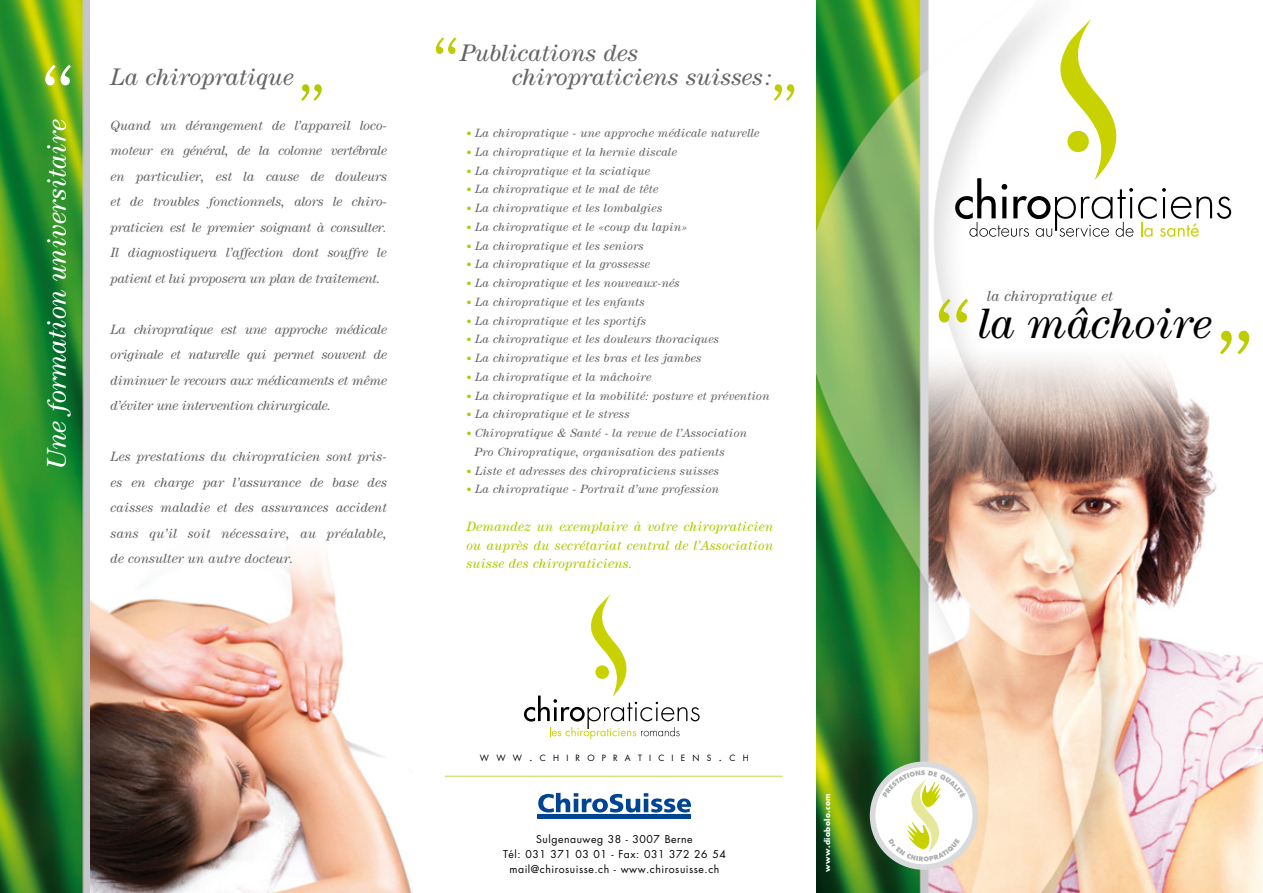
<style>
.page{position:relative;width:1263px;height:893px;background:#fff}
.page>*{position:absolute;margin:0;border:0;box-sizing:border-box;transform-origin:0 0}
.t1{font:italic 85.8px "Century";color:#becd00}
.t2{font:italic 75px "Century";color:#fff}
.t3{font:italic 60px "Century";color:#becd00}
.t4{font:italic 60px "Century";color:#b1c800}
.t5{font:italic 43.5px "Century";color:#000}
.t6{font:italic 27px "Century";color:#fff}
.t7{font:italic 24px/24px "Century";color:#646567}
.t8{font:italic 15px "Century";color:#646567}
.t9{font:italic 13.5px/25.5px "Century";letter-spacing:-.02em;color:#646567;text-align:justify}
.t10{font:italic 13.5px/18.8px "Century";letter-spacing:.01em;color:#b1c800;text-align:justify}
.t11{font:italic 12px/18.8px "Century";letter-spacing:.01em;color:#646567}
.t12{font:10.5px/15px "Futura";letter-spacing:.05em;color:#000;text-align:center}
.t13{font:8.4px "Futura";letter-spacing:.855em;color:#000}
.t14{font:700 7.5px "Futura";letter-spacing:.05em;color:#fff}
.s1{font-size:10.5px;color:#b1c800}
.s2{font-size:12px}
</style>
<div class="page">
<img style="left:89px;top:530px;width:323px;height:363px">
<img style="left:816px;top:0;width:447px;height:893px">
<svg style="left:955px;top:19px;width:276px;height:218px"></svg>
<svg style="left:872px;top:764px;width:103px;height:103px"></svg>
<div style="left:870px;top:761px;width:108px;height:109px;border:6px solid #d9dadb;border-radius:50%"></div>
<svg style="left:882px;top:770px;width:84px;height:91px"></svg>
<svg style="left:524px;top:594px;width:176px;height:145px"></svg>
<hr style="left:445px;top:776px;width:338px;height:1px;background:#d8e480">
<svg style="left:538px;top:793px;width:153px;height:19px"></svg>
<hr style="left:538px;top:814px;width:153px;height:4px;background:#004494">
<svg style="left:0;top:0;width:89px;height:893px;background:#429031"></svg>
<h2 class="t2" style="left:39px;top:49px;width:31px">“</h2>
<h3 class="t6" style="left:41px;top:468px;width:351px;rotate:-90deg">Une formation universitaire</h3>
<p class="t9" style="left:111px;top:112px;width:277px">Quand un dérangement de l’appareil loco-</p>
<h3 class="t7" style="left:111px;top:64px;width:185px">La chiropratique</h3>
<h3 class="t4" style="left:296px;top:71px;width:25px">”</h3>
<p class="t9" style="left:111px;top:138px;width:278px">moteur en général, de la colonne vertébrale en particulier, est la cause de douleurs et de troubles fonctionnels, alors le chiro&shy;praticien est le premier soignant à consulter.<br>Il diagnostiquera l’affection dont souffre le patient et lui proposera un plan de traitement.</p>
<p class="t9" style="left:111px;top:316px;width:278px">La chiropratique est une approche médicale originale et naturelle qui permet souvent de diminuer le recours aux médicaments et même d’éviter une intervention chirurgicale.</p>
<p class="t9" style="left:111px;top:444px;width:278px">Les prestations du chiropraticien sont pris&shy;es en charge par l’assurance de base des caisses maladie et des assurances accident sans qu’il soit nécessaire, au préalable, de consulter un autre docteur.</p>
<h3 class="t3" style="left:430px;top:25px;width:25px">“</h3>
<h3 class="t7" style="left:512px;top:40px;width:262px;text-indent:-51px">Publications des chiropraticiens suisses:</h3>
<p class="t11" style="left:466px;top:123px;width:295px"><span class="s1">•</span> La chiropratique - une approche médicale naturelle</p>
<p class="t11" style="left:466px;top:142px;width:212px"><span class="s1">•</span> La chiropratique et la hernie discale</p>
<p class="t11" style="left:466px;top:161px;width:185px"><span class="s1">•</span> La chiropratique et la sciatique</p>
<p class="t11" style="left:466px;top:180px;width:193px"><span class="s1">•</span> La chiropratique et le mal de tête</p>
<p class="t11" style="left:466px;top:198px;width:197px"><span class="s1">•</span> La chiropratique et les lombalgies</p>
<p class="t11" style="left:466px;top:217px;width:223px"><span class="s1">•</span> La chiropratique et le «coup du lapin»</p>
<p class="t11" style="left:466px;top:236px;width:179px"><span class="s1">•</span> La chiropratique et les seniors</p>
<p class="t11" style="left:466px;top:255px;width:185px"><span class="s1">•</span> La chiropratique et la grossesse</p>
<p class="t11" style="left:466px;top:273px;width:215px"><span class="s1">•</span> La chiropratique et les nouveaux-nés</p>
<p class="t11" style="left:466px;top:292px;width:180px"><span class="s1">•</span> La chiropratique et les enfants</p>
<p class="t11" style="left:466px;top:311px;width:181px"><span class="s1">•</span> La chiropratique et les sportifs</p>
<p class="t11" style="left:466px;top:330px;width:254px"><span class="s1">•</span> La chiropratique et les douleurs thoraciques</p>
<p class="t11" style="left:466px;top:348px;width:237px"><span class="s1">•</span> La chiropratique et les bras et les jambes</p>
<p class="t11" style="left:466px;top:367px;width:186px"><span class="s1">•</span> La chiropratique et la mâchoire</p>
<p class="t11" style="left:466px;top:386px;width:305px"><span class="s1">•</span> La chiropratique et la mobilité: posture et prévention</p>
<p class="t11" style="left:466px;top:405px;width:165px"><span class="s1">•</span> La chiropratique et le stress</p>
<p class="t11" style="left:475px;top:423px;width:274px;text-indent:-9px"><span class="s1">•</span> Chiropratique &amp; Santé - la revue de l’Association<br>Pro Chiropratique, organisation des patients</p>
<p class="t11" style="left:466px;top:461px;width:254px"><span class="s1">•</span> Liste et adresses des chiropraticiens suisses</p>
<p class="t11" style="left:466px;top:480px;width:254px"><span class="s1">•</span> La chiropratique - Portrait d’une profession</p>
<p class="t10" style="left:466px;top:517px;width:308px">Demandez un exemplaire à votre chiropraticien ou auprès du secrétariat central de l’Association suisse des chiropraticiens.</p>
<h3 class="t3" style="left:768px;top:71px;width:25px">”</h3>
<p class="t13" style="left:480px;top:752px;width:270px">WWW<span class="s2">.</span>CHIROPRATICIENS<span class="s2">.</span>CH</p>
<p class="t12" style="left:503px;top:831px;width:224px">Sulgenauweg 38 - 3007 Berne<br>Tél: 031 371 03 01 - Fax: 031 372 26 54 mail@chirosuisse.ch - www.chirosuisse.ch</p>
<p class="t14" style="left:822px;top:872px;width:80px;rotate:-90deg">www.diabolo.com</p>
<h1 class="t1" style="left:931px;top:281px;width:35px">“</h1>
<p class="t8" style="left:987px;top:288px;width:127px">la chiropratique et</p>
<h3 class="t5" style="left:979px;top:299px;width:235px">la mâchoire</h3>
<h1 class="t1" style="left:1212px;top:312px;width:35px">”</h1>
</div>
